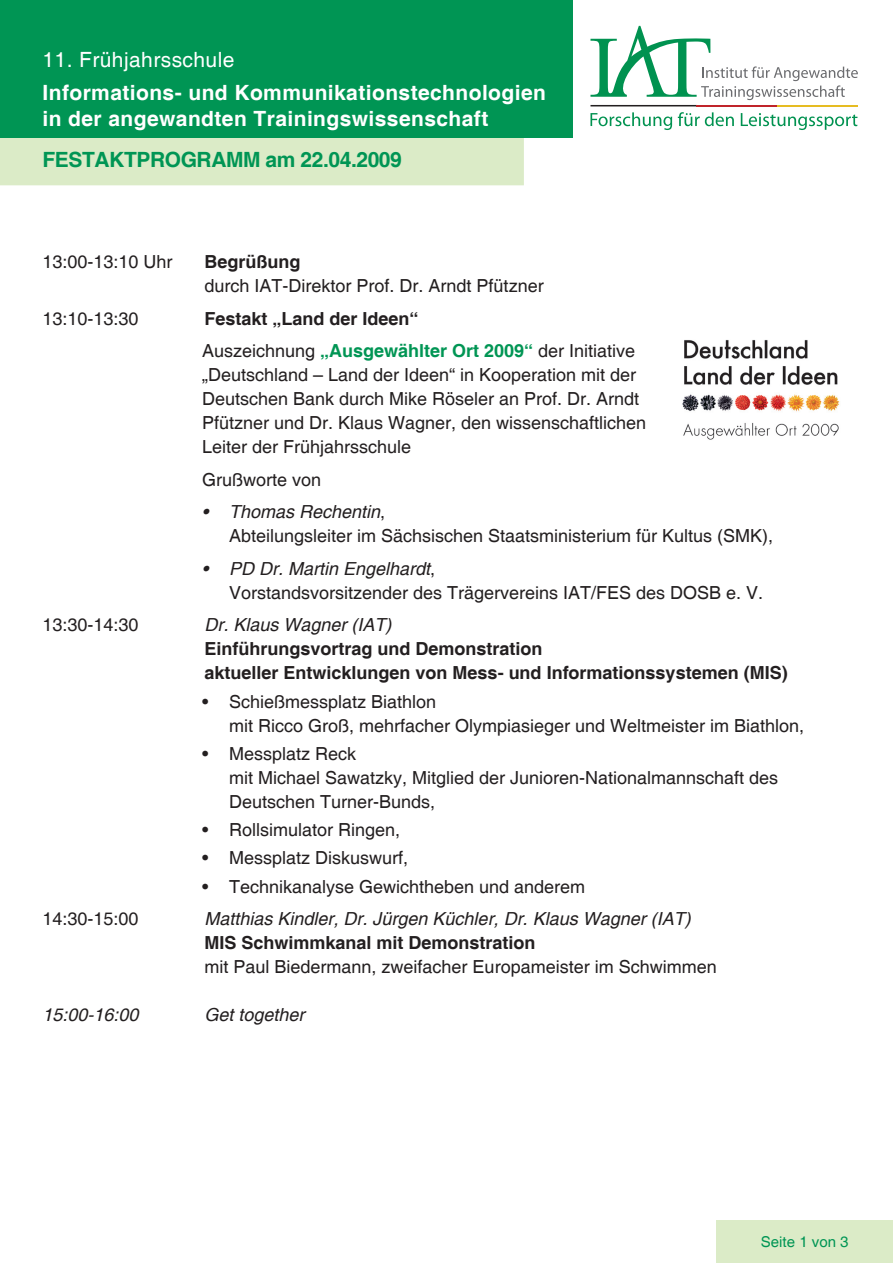
<style>
.page{position:relative;width:893px;height:1263px;background:#fff}
.page>*{position:absolute;margin:0;border:0;box-sizing:border-box;transform-origin:0 0}
.t1{font:700 21px "Helvetica";letter-spacing:.02em;color:#fff}
.t2{font:700 21px "Helvetica";letter-spacing:-.02em;color:#009554}
.t3{font:21px "Helvetica";letter-spacing:.02em;color:#fff}
.t4{font:18px/24px "Helvetica";color:#231f20}
.t5{font:700 18px/24px "Helvetica";color:#231f20}
.t6{font:italic 18px "Helvetica";color:#231f20}
.t7{font:15px "Helvetica";color:#009554}
.s1{font-weight:700}
.s2{font-weight:700;color:#009554}
.s3{font-style:italic}
</style>
<div class="page">
<svg style="left:590px;top:112px;width:82px;height:18px"></svg>
<svg style="left:678px;top:112px;width:56px;height:14px"></svg>
<svg style="left:741px;top:113px;width:116px;height:17px"></svg>
<svg style="left:590px;top:26px;width:268px;height:74px"></svg>
<hr style="left:590px;top:105px;width:107px;height:1px;background:#231f20">
<hr style="left:697px;top:105px;width:81px;height:1px;background:#c0242a">
<hr style="left:777px;top:105px;width:80px;height:1px;background:#e6bc22">
<div style="left:1px;top:137px;width:522px;height:48px;background:#dbebc7"></div>
<div style="left:0;top:136px;width:524px;height:49px;border:2px solid #dbebc7"></div>
<div style="left:0;top:0;width:573px;height:137px;background:#009554"></div>
<img style="left:682px;top:340px;width:158px;height:100px">
<div style="left:716px;top:1220px;width:177px;height:43px;background:#dbebc7"></div>
<p class="t3" style="left:43px;top:47px;width:193px">11. Frühjahrsschule</p>
<p class="t1" style="left:43px;top:80px;width:505px">Informations- und Kommunikationstechnologien</p>
<p class="t1" style="left:43px;top:105px;width:447px">in der angewandten Trainingswissenschaft</p>
<p class="t2" style="left:43px;top:147px;width:361px">FESTAKTPROGRAMM am 22.04.2009</p>
<p class="t4" style="left:43px;top:251px;width:132px">13:00-13:10 Uhr</p>
<p class="t4" style="left:205px;top:251px;width:341px"><span class="s1">Begrüßung<br></span>durch IAT-Direktor Prof. Dr. Arndt Pfützner</p>
<p class="t4" style="left:43px;top:307px;width:98px">13:10-13:30</p>
<p class="t5" style="left:205px;top:307px;width:216px">Festakt „Land der Ideen“</p>
<p class="t4" style="left:202px;top:340px;width:446px">Auszeichnung <span class="s2">„Ausgewählter Ort 2009“</span> der Initiative „Deutschland – Land der Ideen“ in Kooperation mit der Deutschen Bank durch Mike Röseler an Prof. Dr. Arndt Pfützner und Dr. Klaus Wagner, den wissenschaftlichen Leiter der Frühjahrsschule</p>
<p class="t4" style="left:202px;top:468px;width:121px">Grußworte von</p>
<p class="t4" style="left:229px;top:501px;width:546px"><span class="s3">Thomas Rechentin</span>,<br>Abteilungsleiter im Sächsischen Staatsministerium für Kultus (SMK),</p>
<p class="t4" style="left:229px;top:557px;width:536px"><span class="s3">PD Dr. Martin Engelhardt</span>,<br>Vorstandsvorsitzender des Trägervereins IAT/FES des DOSB e. V.</p>
<p class="t4" style="left:43px;top:614px;width:98px">13:30-14:30</p>
<p class="t6" style="left:205px;top:614px;width:189px">Dr. Klaus Wagner (IAT)</p>
<p class="t5" style="left:205px;top:638px;width:585px">Einführungsvortrag und Demonstration<br>aktueller Entwicklungen von Mess- und Informationssystemen (MIS)</p>
<p class="t4" style="left:229px;top:690px;width:577px">Schießmessplatz Biathlon<br>mit Ricco Groß, mehrfacher Olympiasieger und Weltmeister im Biathlon,</p>
<p class="t4" style="left:229px;top:742px;width:551px">Messplatz Reck<br>mit Michael Sawatzky, Mitglied der Junioren-Nationalmannschaft des<br>Deutschen Turner-Bunds,</p>
<p class="t4" style="left:229px;top:818px;width:173px">Rollsimulator Ringen,</p>
<p class="t4" style="left:229px;top:847px;width:181px">Messplatz Diskuswurf,</p>
<p class="t4" style="left:229px;top:875px;width:358px">Technikanalyse Gewichtheben und anderem</p>
<p class="t4" style="left:43px;top:907px;width:98px">14:30-15:00</p>
<p class="t6" style="left:205px;top:908px;width:488px">Matthias Kindler, Dr. Jürgen Küchler, Dr. Klaus Wagner (IAT)</p>
<p class="t5" style="left:205px;top:932px;width:333px">MIS Schwimmkanal mit Demonstration</p>
<p class="t4" style="left:205px;top:955px;width:514px">mit Paul Biedermann, zweifacher Europameister im Schwimmen</p>
<p class="t6" style="left:43px;top:1004px;width:98px">15:00-16:00</p>
<p class="t6" style="left:205px;top:1004px;width:102px">Get together</p>
<p class="t6" style="left:202px;top:501px;width:8px">•</p>
<p class="t6" style="left:202px;top:558px;width:8px">•</p>
<p class="t4" style="left:202px;top:690px;width:8px">•</p>
<p class="t4" style="left:202px;top:742px;width:8px">•</p>
<p class="t4" style="left:202px;top:816px;width:8px;line-height:28.2px;text-align:justify">• • •</p>
<p class="t7" style="left:761px;top:1233px;width:89px">Seite 1 von 3</p>
</div>
